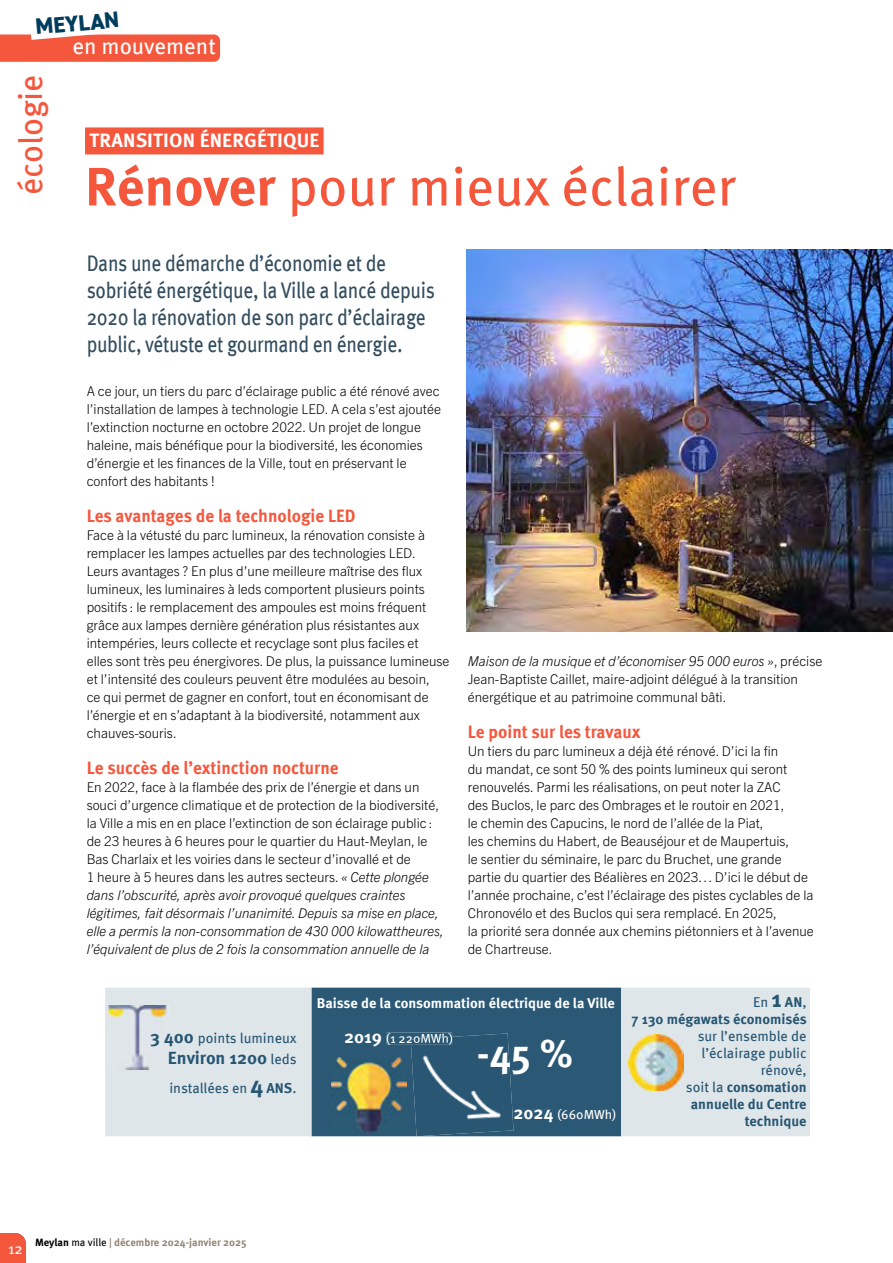
<style>
.page{position:relative;width:893px;height:1263px;background:#fff}
.page>*{position:absolute;margin:0;border:0;box-sizing:border-box;transform-origin:0 0}
.t1{font:54px "Meta Pro";color:#f5573d}
.t2{font:700 39.15px "Meta Pro";color:#fff}
.t3{font:33px "Meta Pro";color:#f5573d}
.t4{font:22.5px/27px "Meta Pro";letter-spacing:-.015em;color:#334d5e;scale:.85 1}
.t5{font:22.5px "Meta Pro";color:#fff}
.t6{font:800 22.5px "DIN2014";color:#003d5c}
.t7{font:700 19.5px "Meta Pro";letter-spacing:.01em;color:#fff}
.t8{font:700 18px "Meta Pro";color:#f5573d;scale:.95 1}
.t9{font:700 17.85px "Meta Pro";color:#275672}
.t10{font:15px "Meta Pro";color:#fff}
.t11{font:14.25px/17.1px "Meta Pro";color:#275672;text-align:right}
.t12{font:700 14.25px "Meta Pro";color:#fff}
.t13{font:700 14.25px/17.1px "Meta Pro";color:#275672;text-align:right}
.t14{font:300 13.5px/18px "Trade Gothic Next LT Pro";color:#000}
.t15{font:13.05px "Meta Pro";color:#fff}
.t16{font:700 10.65px "Meta Pro";color:#928674}
.s1{font-weight:700}
.s2{font-style:italic}
.s3{font-weight:700;font-size:17.85px}
.s4{font-weight:400;font-size:14.25px}
.s5{font-weight:700;font-size:23.7px}
.s6{font-weight:400}
.s7{font-size:23.7px}
.s8{color:#000}
.s9{font-weight:400;color:#000}
.s10{font-weight:400;color:#807460}
</style>
<div class="page">
<svg style="left:0;top:1233px;width:26px;height:30px"></svg>
<svg style="left:0;top:34px;width:220px;height:28px;background:#f56047"></svg>
<div style="left:85px;top:127px;width:239px;height:27px;background:#f5573d"></div>
<img style="left:466px;top:250px;width:427px;height:381px">
<div style="left:311px;top:988px;width:310px;height:148px;background:#2b5975"></div>
<svg style="left:387px;top:1032px;width:65px;height:13px"></svg>
<div style="left:514px;top:1110px;width:39px;height:13px;background:#2b5975"></div>
<div style="left:105px;top:988px;width:206px;height:148px;background:#dfe6ea"></div>
<img style="left:105px;top:1005px;width:64px;height:64px">
<img style="left:331px;top:1057px;width:76px;height:76px">
<div style="left:621px;top:988px;width:189px;height:148px;background:#dfe6ea"></div>
<img style="left:629px;top:1034px;width:55px;height:57px">
<img style="left:411px;top:1033px;width:102px;height:103px">
<img style="left:411px;top:1037px;width:41px;height:8px">
<h3 class="t6" style="left:34px;top:12px;width:85px;rotate:-5deg">MEYLAN</h3>
<h3 class="t3" style="left:5px;top:195px;width:122px;rotate:-90deg">écologie</h3>
<h3 class="t5" style="left:72px;top:29px;width:145px">en mouvement</h3>
<h3 class="t7" style="left:89px;top:125px;width:231px">TRANSITION ÉNERGÉTIQUE</h3>
<h1 class="t1" style="left:85px;top:145px;width:653px"><span class="s1">Rénover</span> pour mieux éclairer</h1>
<h3 class="t4" style="left:87px;top:248px;width:411px">Dans une démarche d’économie et de sobriété énergétique, la Ville a lancé depuis 2020 la rénovation de son parc d’éclairage public, vétuste et gourmand en énergie.</h3>
<p class="t14" style="left:87px;top:381px;width:356px">A ce jour, un tiers du parc d’éclairage public a été rénové avec l’installation de lampes à technologie LED. A cela s’est ajoutée l’extinction nocturne en octobre 2022. Un projet de longue haleine, mais bénéfique pour la biodiversité, les économies d’énergie et les finances de la Ville, tout en préservant le confort des habitants !</p>
<h3 class="t8" style="left:87px;top:502px;width:285px">Les avantages de la technologie LED</h3>
<p class="t14" style="left:87px;top:525px;width:364px">Face à la vétusté du parc lumineux, la rénovation consiste à remplacer les lampes actuelles par des technologies LED.<br>Leurs avantages ? En plus d’une meilleure maîtrise des flux lumineux, les luminaires à leds comportent plusieurs points positifs : le remplacement des ampoules est moins fréquent grâce aux lampes dernière génération plus résistantes aux intempéries, leurs collecte et recyclage sont plus faciles et<br>elles sont très peu énergivores. De plus, la puissance lumineuse et l’intensité des couleurs peuvent être modulées au besoin,<br>ce qui permet de gagner en confort, tout en économisant de l’énergie et en s’adaptant à la biodiversité, notamment aux chauves-souris.</p>
<h3 class="t8" style="left:87px;top:754px;width:267px">Le succès de l’extinction nocturne</h3>
<p class="t14" style="left:87px;top:777px;width:359px">En 2022, face à la flambée des prix de l’énergie et dans un souci d’urgence climatique et de protection de la biodiversité, la Ville a mis en en place l’extinction de son éclairage public : de 23 heures à 6 heures pour le quartier du Haut-Meylan, le Bas Charlaix et les voiries dans le secteur d’inovallé et de<br>1 heure à 5 heures dans les autres secteurs. <span class="s2">« Cette plongée dans l’obscurité, après avoir provoqué quelques craintes légitimes, fait désormais l’unanimité. Depuis sa mise en place, elle a permis la non-consommation de 430 000 kilowattheures, l’équivalent de plus de 2 fois la consommation annuelle de la</span></p>
<p class="t14" style="left:468px;top:651px;width:356px"><span class="s2">Maison de la musique et d’économiser 95 000 euros »</span>, précise<br>Jean-Baptiste Caillet, maire-adjoint délégué à la transition énergétique et au patrimoine communal bâti.</p>
<h3 class="t8" style="left:468px;top:718px;width:183px">Le point sur les travaux</h3>
<p class="t14" style="left:468px;top:741px;width:348px">Un tiers du parc lumineux a déjà été rénové. D’ici la fin<br>du mandat, ce sont 50 % des points lumineux qui seront renouvelés. Parmi les réalisations, on peut noter la ZAC<br>des Buclos, le parc des Ombrages et le routoir en 2021,<br>le chemin des Capucins, le nord de l’allée de la Piat,<br>les chemins du Habert, de Beauséjour et de Maupertuis,<br>le sentier du séminaire, le parc du Bruchet, une grande partie du quartier des Béalières en 2023… D’ici le début de l’année prochaine, c’est l’éclairage des pistes cyclables de la Chronovélo et des Buclos qui sera remplacé. En 2025,<br>la priorité sera donnée aux chemins piétonniers et à l’avenue de Chartreuse.</p>
<p class="t11" style="left:150px;top:1028px;width:148px"><span class="s3">3 400</span> points lumineux</p>
<h3 class="t9" style="left:168px;top:1044px;width:130px">Environ 1200 <span class="s4">leds</span></h3>
<p class="t11" style="left:169px;top:1078px;width:129px">installées en <span class="s5">4</span> <span class="s1">ANS</span>.</p>
<p class="t12" style="left:317px;top:992px;width:299px">Baisse de la consommation électrique de la Ville</p>
<p class="t13" style="left:631px;top:992px;width:177px"><span class="s6">En</span> <span class="s7">1</span> AN<span class="s6">,<br></span>7 130 mégawats économisés</p>
<p class="t11" style="left:686px;top:1026px;width:122px">sur l’ensemble de l’éclairage public rénové,<br>soit la <span class="s1">consomation annuelle du Centre technique</span></p>
<p class="t15" style="left:344px;top:1028px;width:110px"><span class="s3">2019</span> (1 220MWh)</p>
<h2 class="t2" style="left:477px;top:1023px;width:98px">-45 %</h2>
<p class="t15" style="left:513px;top:1105px;width:104px"><span class="s3">2024</span> (660MWh)</p>
<p class="t10" style="left:8px;top:1237px;width:16px">12</p>
<p class="t16" style="left:35px;top:1233px;width:213px"><span class="s8">Meylan</span> <span class="s9">ma ville</span> <span class="s10">|</span> décembre 2024-janvier 2025</p>
</div>
